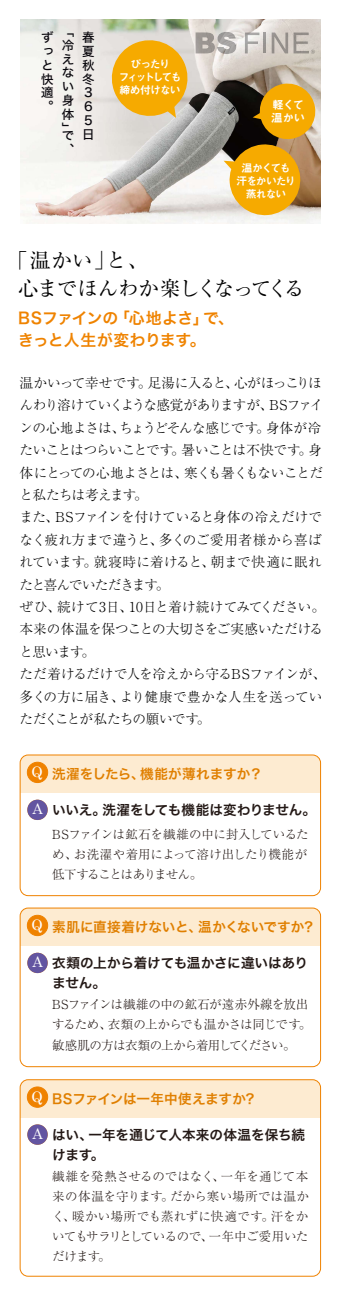
<style>
.page{position:relative;width:340px;height:1300px;background:#fff}
.page>*{position:absolute;margin:0;border:0;box-sizing:border-box;transform-origin:0 0}
.t1{font:20.4px/28px "Ryumin Pro";letter-spacing:-.035em;color:#000}
.t2{font:15.88px/21.6px "Hira Kaku Std N W6";color:#ef8300}
.t3{font:14.48px "Century";color:#fff}
.t4{font:300 13.6px/22.4px "Ryumin Pro";letter-spacing:-.035em;color:#000}
.t5{font:13.6px/20px "Hira Kaku Std N W6";letter-spacing:-.015em;color:#231815}
.t6{font:13.6px "Hira Kaku Std N W6";letter-spacing:-.005em;color:#e07f00}
.t7{font:300 12.48px/20px "Ryumin Pro";letter-spacing:-.035em;color:#231815;text-align:justify}
.t8{font:12.48px/13.8px "Hira Kaku Std N W5";color:#09070d}
.t9{font:11.32px/13.6px "Midashi Go Pro MB31";letter-spacing:-.045em;color:#fff}
.t10{font:10.88px/13px "Midashi Go Pro MB31";letter-spacing:-.15em;color:#fff;text-align:center}
.t11{font:10.88px/13px "Midashi Go Pro MB31";letter-spacing:-.115em;color:#fff;text-align:center}
</style>
<div class="page">
<img style="left:20px;top:19px;width:300px;height:204px">
<div style="left:20px;top:755px;width:301px;height:37px;background:#fdebd1"></div>
<div style="left:20px;top:755px;width:301px;height:140px;border:1px solid #ef8200;border-radius:8px"></div>
<div style="left:27px;top:762px;width:21px;height:20px;background:#ef8200;border-radius:50%"></div>
<div style="left:27px;top:762px;width:21px;height:20px;border:1px solid #ef8200;border-radius:50%"></div>
<div style="left:27px;top:799px;width:21px;height:21px;background:#6355a1;border-radius:50%"></div>
<div style="left:20px;top:908px;width:301px;height:37px;background:#fdebd1"></div>
<div style="left:20px;top:908px;width:301px;height:158px;border:1px solid #ef8200;border-radius:8px"></div>
<div style="left:27px;top:915px;width:21px;height:20px;background:#ef8200;border-radius:50%"></div>
<div style="left:27px;top:915px;width:21px;height:20px;border:1px solid #ef8200;border-radius:50%"></div>
<div style="left:27px;top:952px;width:21px;height:21px;background:#6355a1;border-radius:50%"></div>
<div style="left:20px;top:1079px;width:301px;height:38px;background:#fdebd1"></div>
<div style="left:20px;top:1079px;width:301px;height:197px;border:1px solid #ef8200;border-radius:8px"></div>
<div style="left:27px;top:1087px;width:21px;height:20px;background:#ef8200;border-radius:50%"></div>
<div style="left:27px;top:1086px;width:21px;height:21px;border:1px solid #ef8200;border-radius:50%"></div>
<div style="left:27px;top:1124px;width:21px;height:20px;background:#6355a1;border-radius:50%"></div>
<svg style="left:107px;top:32px;width:210px;height:185px;background:#c9ae79"></svg>
<p class="t8" style="left:41px;top:31px;width:14px;text-align:justify">ずっと快適。</p>
<p class="t8" style="left:62px;top:24px;width:14px;text-align:justify">「冷えない身体」</p>
<p class="t8" style="left:62px;top:129px;width:14px">で、</p>
<p class="t8" style="left:82px;top:31px;width:14px">春夏秋冬<br>3<br>6<br>5日</p>
<p class="t10" style="left:119px;top:56px;width:64px">ぴったり<br>フィットしても締め付けない</p>
<p class="t9" style="left:271px;top:96px;width:35px">軽くて温かい</p>
<p class="t11" style="left:236px;top:160px;width:61px">温かくても汗をかいたり蒸れない</p>
<h1 class="t1" style="left:18px;top:245px;width:288px;text-indent:-10px">「温かい」と、<br>心までほんわか楽しくなってくる</h1>
<p class="t2" style="left:18px;top:308px;width:217px">BSファインの「心地よさ」で、きっと人生が変わります。</p>
<p class="t4" style="left:20px;top:370px;width:308px">温かいって幸せです。足湯に入ると、心がほっこりほんわり溶けていくような感覚がありますが、BSファインの心地よさは、ちょうどそんな感じです。身体が冷たいことはつらいことです。暑いことは不快です。身体にとっての心地よさとは、寒くも暑くもないことだと私たちは考えます。<br>また、BSファインを付けていると身体の冷えだけでなく疲れ方まで違うと、多くのご愛用者様から喜ばれています。就寝時に着けると、朝まで快適に眠れたと喜んでいただきます。<br>ぜひ、続けて3日、10日と着け続けてみてください。本来の体温を保つことの大切さをご実感いただけると思います。<br>ただ着けるだけで人を冷えから守るBSファインが、多くの方に届き、より健康で豊かな人生を送っていただくことが私たちの願いです。</p>
<p class="t3" style="left:31px;top:762px;width:13px">Q</p>
<p class="t3" style="left:32px;top:800px;width:12px">A</p>
<p class="t6" style="left:52px;top:763px;width:212px">洗濯をしたら、機能が薄れますか？</p>
<p class="t5" style="left:52px;top:800px;width:266px">いいえ。洗濯をしても機能は変わりません。</p>
<p class="t7" style="left:52px;top:823px;width:258px">BSファインは鉱石を繊維の中に封入しているため、お洗濯や着用によって溶け出したり機能が低下することはありません。</p>
<p class="t3" style="left:31px;top:915px;width:13px">Q</p>
<p class="t3" style="left:32px;top:953px;width:12px">A</p>
<p class="t6" style="left:52px;top:916px;width:262px">素肌に直接着けないと、温かくないですか?</p>
<p class="t5" style="left:52px;top:953px;width:257px">衣類の上から着けても温かさに違いはありません。</p>
<p class="t7" style="left:52px;top:993px;width:261px;text-align:left">BSファインは繊維の中の鉱石が遠赤外線を放出するため、衣類の上からでも温かさは同じです。敏感肌の方は衣類の上から着用してください。</p>
<p class="t3" style="left:31px;top:1087px;width:13px">Q</p>
<p class="t3" style="left:32px;top:1124px;width:12px">A</p>
<p class="t6" style="left:52px;top:1088px;width:204px">BSファインは一年中使えますか?</p>
<p class="t5" style="left:52px;top:1125px;width:254px">はい、一年を通じて人本来の体温を保ち続けます。</p>
<p class="t7" style="left:52px;top:1165px;width:258px">繊維を発熱させるのではなく、一年を通じて本来の体温を守ります。だから寒い場所では温かく、暖かい場所でも蒸れずに快適です。汗をかいてもサラリとしているので、一年中ご愛用いただけます。</p>
</div>
